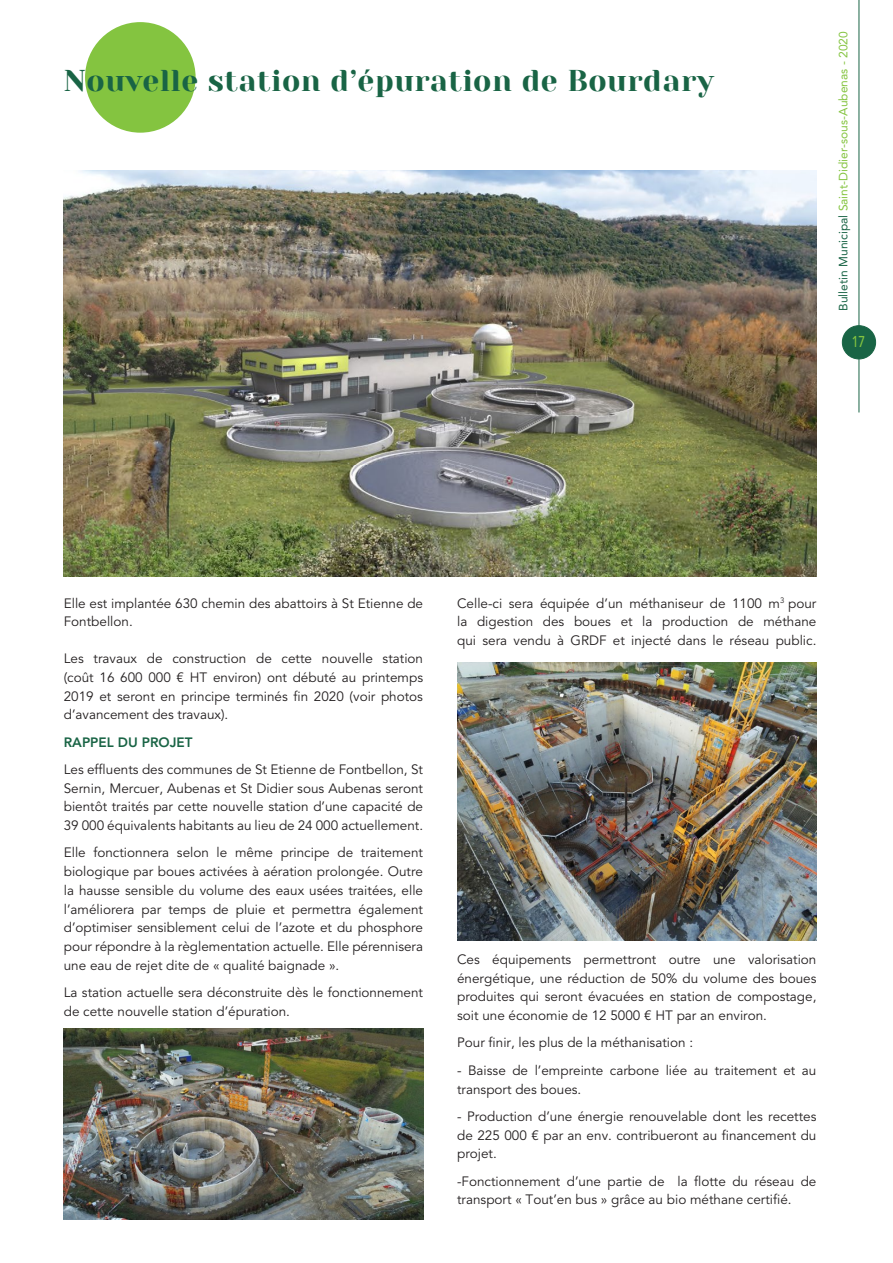
<style>
.page{position:relative;width:893px;height:1263px;background:#fff}
.page>*{position:absolute;margin:0;border:0;box-sizing:border-box;transform-origin:0 0}
.Titre_rubriques{font:30px "Yeseva One";letter-spacing:.02em;color:#196445}
.t1{font:500 15.6px "Avenir LT Std";color:#84c440;scale:.77 1}
.t2{font:13.5px/18.8px "Avenir LT Std";color:#231f20;text-align:justify}
.t3{font:800 13.5px "Avenir LT Std";color:#196445}
.t4{font:12px "Avenir LT Std";color:#84c440}
.s1{color:#196445}
</style>
<div class="page">
<hr style="left:859px;top:0;width:1px;height:412px;background:#196445">
<div style="left:842px;top:326px;width:34px;height:33px;background:#196445;border-radius:50%"></div>
<div style="left:842px;top:325px;width:34px;height:34px;border:1px solid #196445;border-radius:50%"></div>
<img style="left:64px;top:1028px;width:359px;height:191px">
<img style="left:457px;top:663px;width:359px;height:278px">
<div style="left:85px;top:22px;width:111px;height:111px;background:#84c440;border-radius:50%"></div>
<img style="left:64px;top:170px;width:752px;height:406px">
<p class="Titre_rubriques" style="left:64px;top:63px;width:652px">Nouvelle station d’épuration de Bourdary</p>
<p class="t4" style="left:836px;top:311px;width:281px;rotate:-90deg"><span class="s1">Bulletin Municipal</span> Saint-Didier-sous-Aubenas - 2020</p>
<p class="t1" style="left:852px;top:332px;width:19px">17</p>
<p class="t2" style="left:64px;top:594px;width:361px">Elle est implantée 630 chemin des abattoirs à St Etienne de<br>Fontbellon.</p>
<p class="t2" style="left:64px;top:649px;width:361px">Les travaux de construction de cette nouvelle station (coût 16 600 000 € HT environ) ont débuté au printemps 2019 et seront en principe terminés fin 2020 (voir photos d’avancement des travaux).</p>
<p class="t3" style="left:64px;top:734px;width:130px">RAPPEL DU PROJET</p>
<p class="t2" style="left:64px;top:760px;width:361px">Les effluents des communes de St Etienne de Fontbellon, St Sernin, Mercuer, Aubenas et St Didier sous Aubenas seront bientôt traités par cette nouvelle station d’une capacité de 39 000 équivalents habitants au lieu de 24 000 actuellement.</p>
<p class="t2" style="left:64px;top:844px;width:361px">Elle fonctionnera selon le même principe de traitement biologique par boues activées à aération prolongée. Outre la hausse sensible du volume des eaux usées traitées, elle l’améliorera par temps de pluie et permettra également d’optimiser sensiblement celui de l’azote et du phosphore pour répondre à la règlementation actuelle. Elle pérennisera une eau de rejet dite de « qualité baignade ».</p>
<p class="t2" style="left:64px;top:983px;width:361px">La station actuelle sera déconstruite dès le fonctionnement de cette nouvelle station d’épuration.</p>
<p class="t2" style="left:457px;top:594px;width:361px">Celle-ci sera équipée d’un méthaniseur de 1100 m<sup>3</sup> pour la digestion des boues et la production de méthane qui sera vendu à GRDF et injecté dans le réseau public.</p>
<p class="t2" style="left:457px;top:950px;width:361px">Ces équipements permettront outre une valorisation énergétique, une réduction de 50% du volume des boues produites qui seront évacuées en station de compostage, soit une économie de 12 5000 € HT par an environ.</p>
<p class="t2" style="left:457px;top:1034px;width:237px">Pour finir, les plus de la méthanisation :</p>
<p class="t2" style="left:457px;top:1061px;width:361px">- Baisse de l’empreinte carbone liée au traitement et au transport des boues.</p>
<p class="t2" style="left:457px;top:1107px;width:361px">- Production d’une énergie renouvelable dont les recettes de 225 000 € par an env. contribueront au financement du projet.</p>
<p class="t2" style="left:457px;top:1172px;width:361px">-Fonctionnement d’une partie de la flotte du réseau de transport « Tout’en bus » grâce au bio méthane certifié.</p>
</div>
